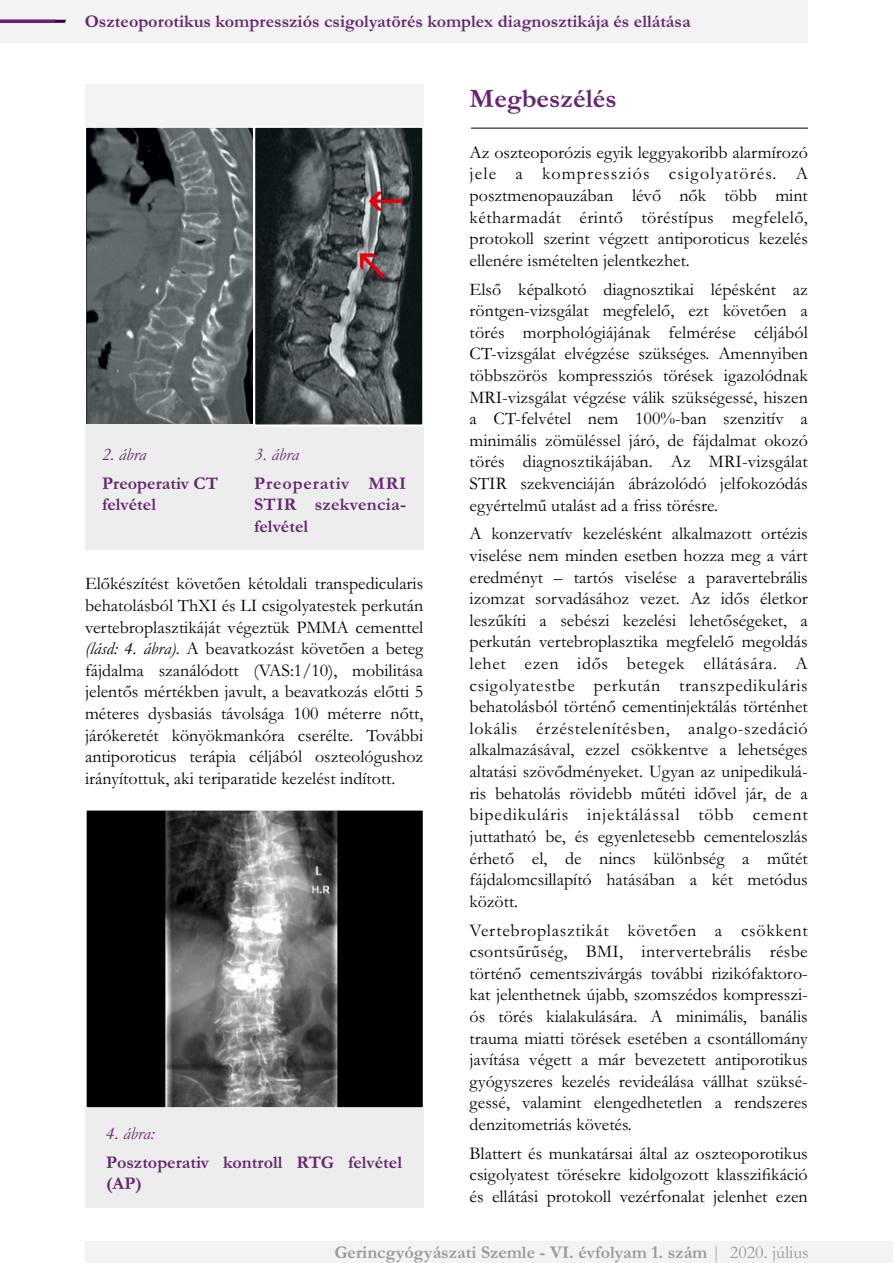
<style>
.page{position:relative;width:893px;height:1263px;background:#fff}
.page>*{position:absolute;margin:0;border:0;box-sizing:border-box;transform-origin:0 0}
.t1{font:700 27px "Garamond";color:#65256f}
.t2{font:18px/21.6px "Garamond";color:#000;text-align:justify}
.t3{font:700 18px/21.6px "Garamond";color:#65256f}
.t4{font:700 18px "Garamond";color:#999}
.t5{font:700 18px/21.6px "Garamond";letter-spacing:.02em;color:#65256f}
.t6{font:italic 18px "Garamond";color:#65256f}
.t7{font:700 18px "Garamond";letter-spacing:.045em;color:#65256f}
.s1{font-weight:400}
.s2{font-style:italic}
</style>
<div class="page">
<img style="left:87px;top:129px;width:165px;height:295px">
<div style="left:84px;top:126px;width:171px;height:301px;border:2px solid #fff"></div>
<div style="left:85px;top:84px;width:338px;height:43px;background:#f3f3f3"></div>
<div style="left:85px;top:425px;width:338px;height:125px;background:#ededed"></div>
<div style="left:85px;top:1242px;width:808px;height:21px;background:#f3f3f3"></div>
<div style="left:0;top:0;width:808px;height:43px;background:#f3f3f3"></div>
<svg style="left:0;top:20px;width:66px;height:3px"></svg>
<hr style="left:471px;top:128px;width:337px;height:1px;background:#000">
<svg style="left:256px;top:129px;width:165px;height:295px;background:#454a4c"></svg>
<div style="left:253px;top:126px;width:171px;height:301px;border:2px solid #fff"></div>
<div style="left:86px;top:809px;width:338px;height:299px;background:#000"></div>
<img style="left:165px;top:811px;width:173px;height:295px">
<div style="left:85px;top:808px;width:340px;height:301px;border:2px solid #fff"></div>
<div style="left:86px;top:1108px;width:338px;height:100px;background:#ededed"></div>
<p class="t3" style="left:85px;top:13px;width:607px">Oszteoporotikus kompressziós csigolyatörés komplex diagnosztikája és ellátása</p>
<h1 class="t1" style="left:470px;top:90px;width:149px">Megbeszélés</h1>
<p class="t2" style="left:470px;top:143px;width:340px">Az oszteoporózis egyik leggyakoribb alarmírozó jele a kompressziós csigolyatörés. A posztmenopauzában lévő nők több mint kétharmadát érintő töréstípus megfelelő, protokoll szerint végzett antiporoticus kezelés ellenére ismételten jelentkezhet.</p>
<p class="t2" style="left:470px;top:280px;width:340px">Első képalkotó diagnosztikai lépésként az röntgen-vizsgálat megfelelő, ezt követően a törés morphológiájának felmérése céljából CT-vizsgálat elvégzése szükséges. Amennyiben többszörös kompressziós törések igazolódnak MRI-vizsgálat végzése válik szükségessé, hiszen a CT-felvétel nem 100%-ban szenzitív a minimális zömüléssel járó, de fájdalmat okozó törés diagnosztikájában. Az MRI-vizsgálat STIR szekvenciáján ábrázolódó jelfokozódás egyértelmű utalást ad a friss törésre.</p>
<p class="t2" style="left:470px;top:525px;width:340px">A konzervatív kezelésként alkalmazott ortézis viselése nem minden esetben hozza meg a várt eredményt – tartós viselése a paravertebrális izomzat sorvadásához vezet. Az idős életkor leszűkíti a sebészi kezelési lehetőségeket, a perkután vertebroplasztika megfelelő megoldás lehet ezen idős betegek ellátására. A csigolyatestbe perkután transzpedikuláris behatolásból történő cementinjektálás történhet lokális érzéstelenítésben, analgo-szedáció alkalmazásával, ezzel csökkentve a lehetséges altatási szövődményeket. Ugyan az unipedikulá&shy;ris behatolás rövidebb műtéti idővel jár, de a bipedikuláris injektálással több cement juttatható be, és egyenletesebb cementeloszlás érhető el, de nincs különbség a műtét fájdalomcsillapító hatásában a két metódus között.</p>
<p class="t2" style="left:469px;top:921px;width:340px">Vertebroplasztikát követően a csökkent csontsűrűség, BMI, intervertebrális résbe történő cementszivárgás további rizikófaktoro&shy;kat jelenthetnek újabb, szomszédos kompresszi&shy;ós törés kialakulására. A minimális, banális trauma miatti törések esetében a csontállomány javítása végett a már bevezetett antiporotikus gyógyszeres kezelés revideálása vállhat szüksé&shy;gessé, valamint elengedhetetlen a rendszeres denzitometriás követés.</p>
<p class="t2" style="left:469px;top:1144px;width:340px">Blattert és munkatársai által az oszteoporotikus csigolyatest törésekre kidolgozott klasszifikáció és ellátási protokoll vezérfonalat jelenhet ezen</p>
<p class="t4" style="left:334px;top:1246px;width:476px">Gerincgyógyászati Szemle - VI. évfolyam 1. szám <span class="s1">| 2020. július</span></p>
<p class="t6" style="left:102px;top:448px;width:46px">2. ábra</p>
<p class="t6" style="left:255px;top:448px;width:46px">3. ábra</p>
<p class="t3" style="left:102px;top:474px;width:118px">Preoperativ CT</p>
<p class="t7" style="left:254px;top:477px;width:154px">Preoperativ MRI</p>
<p class="t3" style="left:102px;top:496px;width:56px">felvétel</p>
<p class="t5" style="left:254px;top:496px;width:154px">STIR szekvencia&shy;felvétel</p>
<p class="t2" style="left:85px;top:575px;width:340px">Előkészítést követően kétoldali transpedicularis behatolásból ThXI és LI csigolyatestek perkután vertebroplasztikáját végeztük PMMA cementtel <span class="s2">(lásd: 4. ábra)</span>. A beavatkozást követően a beteg fájdalma szanálódott (VAS:1/10), mobilitása jelentős mértékben javult, a beavatkozás előtti 5 méteres dysbasiás távolsága 100 méterre nőtt, járókeretét könyökmankóra cserélte. További antiporoticus terápia céljából oszteológushoz irányítottuk, aki teriparatide kezelést indított.</p>
<p class="t6" style="left:106px;top:1127px;width:50px">4. ábra:</p>
<p class="t3" style="left:106px;top:1153px;width:297px">Posztoperativ kontroll RTG felvétel (AP)</p>
</div>
